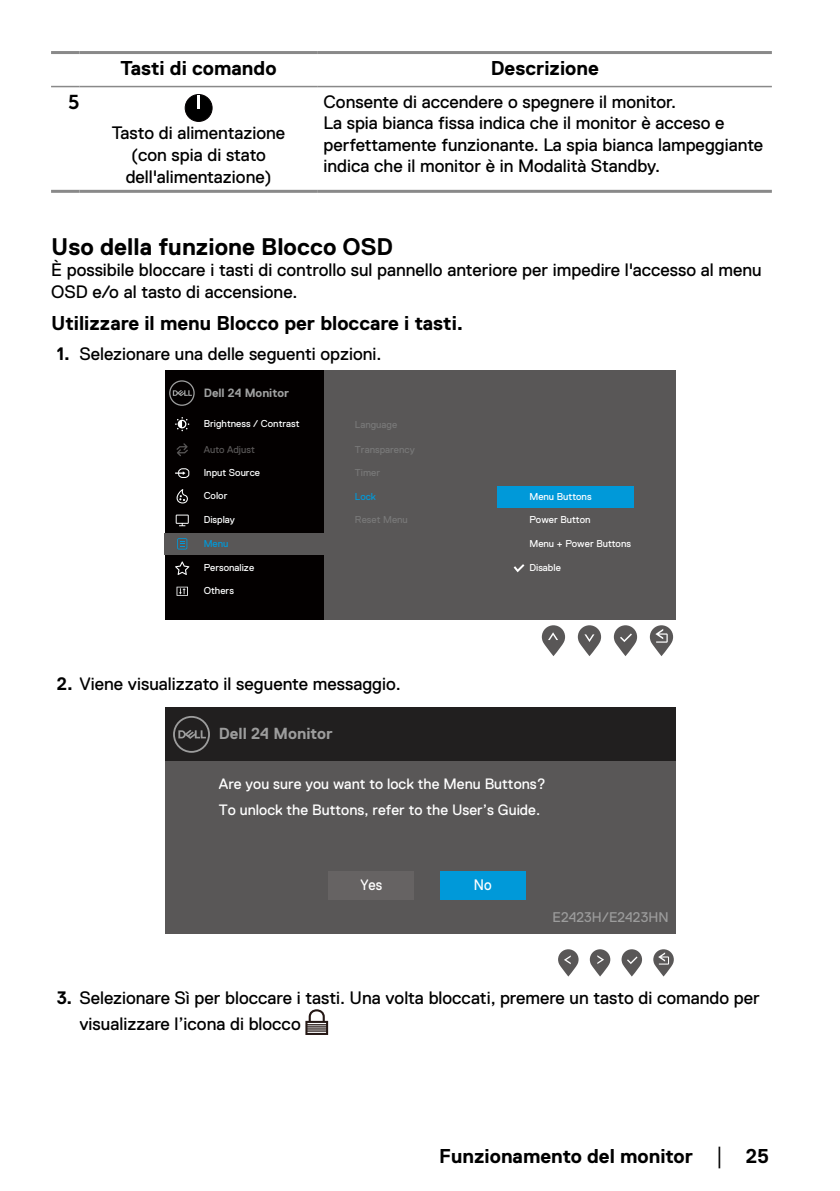
<style>
.page{position:relative;width:840px;height:1191px;background:#fff}
.page>*{position:absolute;margin:0;border:0;box-sizing:border-box;transform-origin:0 0}
.t1{font:700 24px "Dell Replica";color:#000}
.t2{font:700 20px "Dell Replica";color:#000}
.t3{font:20px "Museo Sans For Dell 700";color:#000}
.t4{font:18px/21.6px "Dell Replica";color:#000}
.t5{font:700 16px "Dell Replica";color:#9c9c9c}
.t6{font:15.2px "Dell Replica";color:#fff;scale:.92 1}
.t7{font:15px/26px "Dell Replica";color:#fff}
.t8{font:14px "Dell Replica";color:#9c9c9c}
.t9{font:700 12px "Dell Replica";color:#9fa0a0}
.t10{font:10px "Dell Replica";color:#fff}
.t11{font:10px "Dell Replica";color:#787878}
.t12{font:10px "Dell Replica";color:#595757}
.t13{font:10px "Dell Replica";color:#0099d9}
.s1{font-weight:700}
.s2{font-family:"Times New Roman";font-weight:400;font-size:18px}
</style>
<div class="page">
<svg style="left:51px;top:86px;width:28px;height:1px"></svg>
<hr style="left:79px;top:86px;width:238px;height:1px;background:#898989">
<hr style="left:317px;top:86px;width:454px;height:1px;background:#898989">
<hr style="left:51px;top:51px;width:28px;height:3px;background:#898989">
<hr style="left:79px;top:51px;width:238px;height:3px;background:#898989">
<hr style="left:317px;top:51px;width:454px;height:3px;background:#898989">
<hr style="left:51px;top:190px;width:28px;height:3px;background:#898989">
<hr style="left:79px;top:190px;width:238px;height:3px;background:#898989">
<hr style="left:317px;top:190px;width:454px;height:3px;background:#898989">
<div style="left:185px;top:94px;width:27px;height:27px;background:#000;border-radius:50%"></div>
<div style="left:185px;top:94px;width:27px;height:28px;border:1px solid #050001;border-radius:50%"></div>
<hr style="left:197px;top:95px;width:3px;height:14px;background:#fff">
<svg style="left:577px;top:625px;width:23px;height:31px"></svg>
<svg style="left:541px;top:625px;width:23px;height:31px"></svg>
<svg style="left:649px;top:625px;width:23px;height:31px"></svg>
<svg style="left:613px;top:625px;width:23px;height:31px"></svg>
<div style="left:164px;top:370px;width:511px;height:249px;background:#595757"></div>
<div style="left:164px;top:370px;width:159px;height:249px;background:#030000"></div>
<div style="left:164px;top:533px;width:160px;height:21px;background:#595757"></div>
<svg style="left:169px;top:380px;width:25px;height:26px"></svg>
<svg style="left:175px;top:417px;width:14px;height:14px"></svg>
<svg style="left:176px;top:443px;width:12px;height:13px"></svg>
<svg style="left:176px;top:489px;width:12px;height:14px"></svg>
<svg style="left:176px;top:514px;width:13px;height:12px"></svg>
<svg style="left:175px;top:561px;width:14px;height:14px"></svg>
<svg style="left:176px;top:586px;width:12px;height:10px"></svg>
<svg style="left:175px;top:468px;width:14px;height:10px"></svg>
<svg style="left:177px;top:538px;width:10px;height:11px"></svg>
<div style="left:497px;top:486px;width:136px;height:21px;background:#0099d9"></div>
<svg style="left:513px;top:564px;width:11px;height:8px"></svg>
<div style="left:164px;top:707px;width:511px;height:227px;background:#595757"></div>
<div style="left:164px;top:707px;width:511px;height:54px;background:#211f1f"></div>
<svg style="left:173px;top:716px;width:37px;height:37px"></svg>
<div style="left:328px;top:871px;width:86px;height:28px;background:#666363"></div>
<div style="left:440px;top:871px;width:85px;height:28px;background:#0099d9"></div>
<svg style="left:653px;top:949px;width:20px;height:27px"></svg>
<svg style="left:589px;top:949px;width:21px;height:27px"></svg>
<svg style="left:558px;top:949px;width:20px;height:27px"></svg>
<svg style="left:621px;top:949px;width:20px;height:27px"></svg>
<svg style="left:305px;top:1009px;width:23px;height:26px"></svg>
<p class="t3" style="left:68px;top:91px;width:13px">5</p>
<p class="t2" style="left:121px;top:57px;width:157px">Tasti di comando</p>
<p class="t2" style="left:490px;top:57px;width:109px">Descrizione</p>
<p class="t4" style="left:112px;top:122px;width:175px;text-align:center">Tasto di alimentazione (con spia di stato dell'alimentazione)</p>
<p class="t4" style="left:323px;top:91px;width:441px">Consente di accendere o spegnere il monitor.<br>La spia bianca fissa indica che il monitor è acceso e perfettamente funzionante. La spia bianca lampeggiante indica che il monitor è in Modalità Standby.</p>
<h1 class="t1" style="left:51px;top:233px;width:343px">Uso della funzione Blocco OSD</h1>
<p class="t4" style="left:51px;top:259px;width:711px">È possibile bloccare i tasti di controllo sul pannello anteriore per impedire l'accesso al menu<br>OSD e/o al tasto di accensione.</p>
<p class="t2" style="left:51px;top:312px;width:413px">Utilizzare il menu Blocco per bloccare i tasti.</p>
<p class="t4" style="left:57px;top:343px;width:326px"><span class="s1">1.</span> Selezionare una delle seguenti opzioni.</p>
<p class="t9" style="left:203px;top:386px;width:87px">Dell 24 Monitor</p>
<p class="t10" style="left:203px;top:417px;width:97px">Brightness / Contrast</p>
<p class="t12" style="left:203px;top:444px;width:53px">Auto Adjust</p>
<p class="t10" style="left:203px;top:467px;width:58px">Input Source</p>
<p class="t10" style="left:203px;top:490px;width:25px">Color</p>
<p class="t10" style="left:203px;top:514px;width:33px">Display</p>
<p class="t13" style="left:203px;top:538px;width:26px">Menu</p>
<p class="t10" style="left:203px;top:562px;width:52px">Personalize</p>
<p class="t10" style="left:203px;top:585px;width:32px">Others</p>
<p class="t11" style="left:355px;top:419px;width:44px">Language</p>
<p class="t11" style="left:355px;top:444px;width:61px">Transparency</p>
<p class="t11" style="left:355px;top:467px;width:27px">Timer</p>
<p class="t11" style="left:355px;top:514px;width:54px">Reset Menu</p>
<p class="t13" style="left:355px;top:491px;width:22px">Lock</p>
<p class="t4" style="left:57px;top:673px;width:345px"><span class="s1">2.</span> Viene visualizzato il seguente messaggio.</p>
<p class="t5" style="left:219px;top:725px;width:115px">Dell 24 Monitor</p>
<p class="t10" style="left:529px;top:491px;width:64px">Menu Buttons</p>
<p class="t10" style="left:529px;top:514px;width:63px">Power Button</p>
<p class="t10" style="left:529px;top:538px;width:103px">Menu + Power Buttons</p>
<p class="t10" style="left:529px;top:562px;width:33px">Disable</p>
<p class="t7" style="left:219px;top:771px;width:328px">Are you sure you want to lock the Menu Buttons?<br>To unlock the Buttons, refer to the User’s Guide.</p>
<p class="t6" style="left:360px;top:876px;width:25px">Yes</p>
<p class="t6" style="left:473px;top:876px;width:21px">No</p>
<p class="t8" style="left:552px;top:909px;width:117px">E2423H/E2423HN</p>
<p class="t4" style="left:79px;top:984px;width:681px;line-height:26px;text-indent:-23px"><span class="s1">3.</span> Selezionare Sì per bloccare i tasti. Una volta bloccati, premere un tasto di comando per visualizzare l’icona di blocco</p>
<p class="t2" style="left:439px;top:1144px;width:331px">Funzionamento del monitor <span class="s2">│</span> 25</p>
</div>
